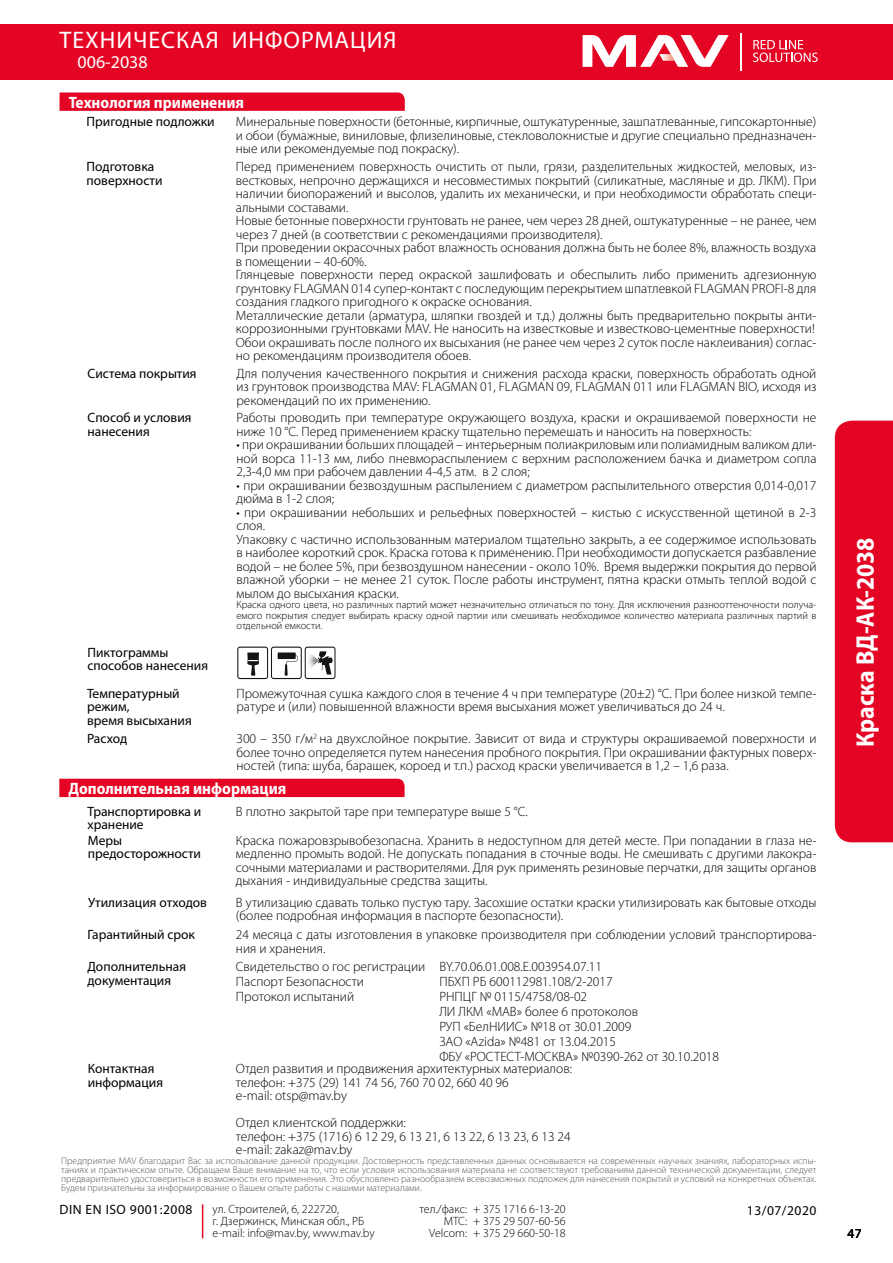
<style>
.page{position:relative;width:893px;height:1263px;background:#fff}
.page>*{position:absolute;margin:0;border:0;box-sizing:border-box;transform-origin:0 0}
.t1{font:700 semi-condensed 25.5px "Myriad Pro";color:#fff}
.t2{font:24px "Myriad Pro";letter-spacing:.04em;color:#fff}
.t3{font:18px "Myriad Pro";color:#fffffd}
.t4{font:700 semi-condensed 16.5px "Myriad Pro";color:#fff}
.t5{font:300 13.5px/13.5px "Myriad Pro";color:#000}
.t6{font:13.5px/13.5px "Myriad Pro";color:#000}
.t7{font:13.5px "Myriad Pro";letter-spacing:.04em;color:#000}
.t8{font:300 12px/12px "Myriad Pro";color:#000}
.t9{font:300 10.5px/10.5px "Myriad Pro";color:#000;text-align:justify}
.t10{font:300 9.75px/9px "Myriad Pro";color:#575756;text-align:justify}
</style>
<div class="page">
<div style="left:0;top:24px;width:893px;height:55px;background:#e40524"></div>
<div style="left:835px;top:421px;width:58px;height:421px;background:#e40524"></div>
<svg style="left:583px;top:35px;width:146px;height:32px"></svg>
<hr style="left:740px;top:33px;width:1px;height:37px;background:#fff">
<svg style="left:753px;top:40px;width:65px;height:22px"></svg>
<hr style="left:202px;top:1204px;width:1px;height:34px;background:#e40524">
<div style="left:59px;top:779px;width:346px;height:18px;background:#e40524"></div>
<svg style="left:237px;top:647px;width:98px;height:32px"></svg>
<svg style="left:60px;top:92px;width:345px;height:19px;background:#e40d2b"></svg>
<h2 class="t2" style="left:60px;top:27px;width:338px">ТЕХНИЧЕСКАЯ ИНФОРМАЦИЯ</h2>
<h3 class="t3" style="left:78px;top:52px;width:72px">006-2038</h3>
<p class="t4" style="left:69px;top:93px;width:177px">Технология применения</p>
<p class="t6" style="left:87px;top:115px;width:130px">Пригодные подложки</p>
<p class="t6" style="left:87px;top:160px;width:77px">Подготовка поверхности</p>
<p class="t5" style="left:236px;top:160px;width:582px">Перед применением поверхность очистить от пыли, грязи, разделительных жидкостей, меловых, из&shy;вестковых, непрочно держащихся и несовместимых покрытий (силикатные, масляные и др. ЛКМ). При наличии биопоражений и высолов, удалить их механически, и при необходимости обработать специ&shy;альными составами.<br>Новые бетонные поверхности грунтовать не ранее, чем через 28 дней, оштукатуренные – не ранее, чем через 7 дней (в соответствии с рекомендациями производителя).<br>При проведении окрасочных работ влажность основания должна быть не более 8%, влажность воздуха в помещении – 40-60%.<br>Глянцевые поверхности перед окраской зашлифовать и обеспылить либо применить адгезионную грунтовку FLAGMAN 014 супер-контакт с последующим перекрытием шпатлевкой FLAGMAN PROFI-8 для создания гладкого пригодного к окраске основания.<br>Металлические детали (арматура, шляпки гвоздей и т.д.) должны быть предварительно покрыты анти&shy;коррозионными грунтовками MAV. Не наносить на известковые и известково-цементные поверхности!<br>Обои окрашивать после полного их высыхания (не ранее чем через 2 суток после наклеивания) соглас&shy;но рекомендациям производителя обоев.</p>
<p class="t5" style="left:236px;top:115px;width:582px;text-align:justify">Минеральные поверхности (бетонные, кирпичные, оштукатуренные, зашпатлеванные, гипсокартонные) и обои (бумажные, виниловые, флизелиновые, стекловолокнистые и другие специально предназначен&shy;ные или рекомендуемые под покраску).</p>
<p class="t6" style="left:88px;top:367px;width:111px">Система покрытия</p>
<p class="t5" style="left:236px;top:367px;width:582px;text-align:justify">Для получения качественного покрытия и снижения расхода краски, поверхность обработать одной из грунтовок производства MAV: FLAGMAN 01, FLAGMAN 09, FLAGMAN 011 или FLAGMAN BIO, исходя из рекомендаций по их применению.</p>
<p class="t6" style="left:88px;top:411px;width:106px">Способ и условия нанесения</p>
<p class="t5" style="left:236px;top:411px;width:581px">Работы проводить при температуре окружающего воздуха, краски и окрашиваемой поверхности не ниже 10 °С. Перед применением краску тщательно перемешать и наносить на поверхность:</p>
<p class="t5" style="left:236px;top:438px;width:582px;text-align:justify">• при окрашивании больших площадей – интерьерным полиакриловым или полиамидным валиком дли&shy;ной ворса 11-13 мм, либо пневмораспылением с верхним расположением бачка и диаметром сопла 2,3-4,0 мм при рабочем давлении 4-4,5 атм. в 2 слоя;</p>
<p class="t5" style="left:236px;top:479px;width:581px">• при окрашивании безвоздушным распылением с диаметром распылительного отверстия 0,014-0,017 дюйма в 1-2 слоя;</p>
<p class="t5" style="left:236px;top:506px;width:582px">• при окрашивании небольших и рельефных поверхностей – кистью с искусственной щетиной в 2-3 слоя.<br>Упаковку с частично использованным материалом тщательно закрыть, а ее содержимое использовать в наиболее короткий срок. Краска готова к применению. При необходимости допускается разбавление водой – не более 5%, при безвоздушном нанесении - около 10%. Время выдержки покрытия до первой влажной уборки – не менее 21 суток. После работы инструмент, пятна краски отмыть теплой водой с мылом до высыхания краски.</p>
<p class="t9" style="left:236px;top:600px;width:581px">Краска одного цвета, но различных партий может незначительно отличаться по тону. Для исключения разнооттеночности получа&shy;емого покрытия следует выбирать краску одной партии или смешивать необходимое количество материала различных партий в отдельной емкости.</p>
<p class="t6" style="left:88px;top:646px;width:122px">Пиктограммы способов нанесения</p>
<p class="t6" style="left:87px;top:687px;width:106px">Температурный режим,<br>время высыхания</p>
<p class="t5" style="left:236px;top:687px;width:581px">Промежуточная сушка каждого слоя в течение 4 ч при температуре (20±2) °С. При более низкой темпе&shy;ратуре и (или) повышенной влажности время высыхания может увеличиваться до 24 ч.</p>
<p class="t5" style="left:236px;top:732px;width:582px;text-align:justify">300 – 350 г/м<sup>2</sup> на двухслойное покрытие. Зависит от вида и структуры окрашиваемой поверхности и более точно определяется путем нанесения пробного покрытия. При окрашивании фактурных поверх&shy;ностей (типа: шуба, барашек, короед и т.п.) расход краски увеличивается в 1,2 – 1,6 раза.</p>
<p class="t4" style="left:68px;top:779px;width:219px">Дополнительная информация</p>
<p class="t6" style="left:88px;top:805px;width:115px">Транспортировка и хранение</p>
<p class="t6" style="left:88px;top:834px;width:115px">Меры предосторожности</p>
<p class="t6" style="left:87px;top:732px;width:42px">Расход</p>
<p class="t5" style="left:236px;top:805px;width:294px">В плотно закрытой таре при температуре выше 5 °С.</p>
<p class="t5" style="left:236px;top:834px;width:582px;text-align:justify">Краска пожаровзрывобезопасна. Хранить в недоступном для детей месте. При попадании в глаза не&shy;медленно промыть водой. Не допускать попадания в сточные воды. Не смешивать с другими лакокра&shy;сочными материалами и растворителями. Для рук применять резиновые перчатки, для защиты органов дыхания - индивидуальные средства защиты.</p>
<p class="t5" style="left:236px;top:896px;width:582px">В утилизацию сдавать только пустую тару. Засохшие остатки краски утилизировать как бытовые отходы (более подробная информация в паспорте безопасности).</p>
<p class="t5" style="left:236px;top:959px;width:191px;line-height:15px">Свидетельство о гос регистрации<br>Паспорт Безопасности<br>Протокол испытаний</p>
<p class="t5" style="left:439px;top:959px;width:281px;line-height:15px">BY.70.06.01.008.E.003954.07.11<br>ПБХП РБ 600112981.108/2-2017<br>РНПЦГ № 0115/4758/08-02<br>ЛИ ЛКМ «МАВ» более 6 протоколов<br>РУП «БелНИИС» №18 от 30.01.2009<br>ЗАО «Azida» №481 от 13.04.2015<br>ФБУ «РОСТЕСТ-МОСКВА» №0390-262 от 30.10.2018</p>
<p class="t6" style="left:88px;top:896px;width:120px">Утилизация отходов</p>
<p class="t6" style="left:88px;top:928px;width:109px">Гарантийный срок</p>
<p class="t5" style="left:236px;top:928px;width:582px">24 месяца с даты изготовления в упаковке производителя при соблюдении условий транспортирова&shy;ния и хранения.</p>
<p class="t6" style="left:88px;top:960px;width:100px">Дополнительная документация</p>
<p class="t5" style="left:236px;top:1062px;width:338px">Отдел развития и продвижения архитектурных материалов: телефон: +375 (29) 141 74 56, 760 70 02, 660 40 96<br>e-mail: otsp@mav.by</p>
<p class="t5" style="left:236px;top:1116px;width:336px">Отдел клиентской поддержки:<br>телефон: +375 (1716) 6 12 29, 6 13 21, 6 13 22, 6 13 23, 6 13 24 e-mail: zakaz@mav.by</p>
<p class="t6" style="left:88px;top:1062px;width:77px">Контактная информация</p>
<p class="t10" style="left:61px;top:1156px;width:757px">Предприятие MAV благодарит Вас за использование данной продукции. Достоверность представленных данных основывается на современных научных знаниях, лабораторных испы&shy;таниях и практическом опыте. Обращаем Ваше внимание на то, что если условия использования материала не соответствуют требованиям данной технической документации, следует предварительно удостовериться в возможности его применения. Это обусловлено разнообразием всевозможных подложек для нанесения покрытий и условий на конкретных объектах.<br>Будем признательны за информирование о Вашем опыте работы с нашими материалами.</p>
<p class="t8" style="left:420px;top:1203px;width:49px;text-align:right">тел./факс:<br>МТС:<br>Velcom:</p>
<p class="t7" style="left:60px;top:1202px;width:134px">DIN EN ISO 9001:2008</p>
<p class="t8" style="left:213px;top:1203px;width:164px">ул. Строителей, 6, 222720,<br>г. Дзержинск, Минская обл., РБ e-mail: info@mav.by, www.mav.by</p>
<p class="t8" style="left:473px;top:1203px;width:94px;text-align:justify">+ 375 1716 6-13-20 + 375 29 507-60-56 + 375 29 660-50-18</p>
<p class="t6" style="left:747px;top:1203px;width:71px">13/07/2020</p>
<h1 class="t1" style="left:851px;top:747px;width:211px;rotate:-90deg">Краска ВД-АК-2038</h1>
<p class="t6" style="left:847px;top:1227px;width:16px">47</p>
</div>
